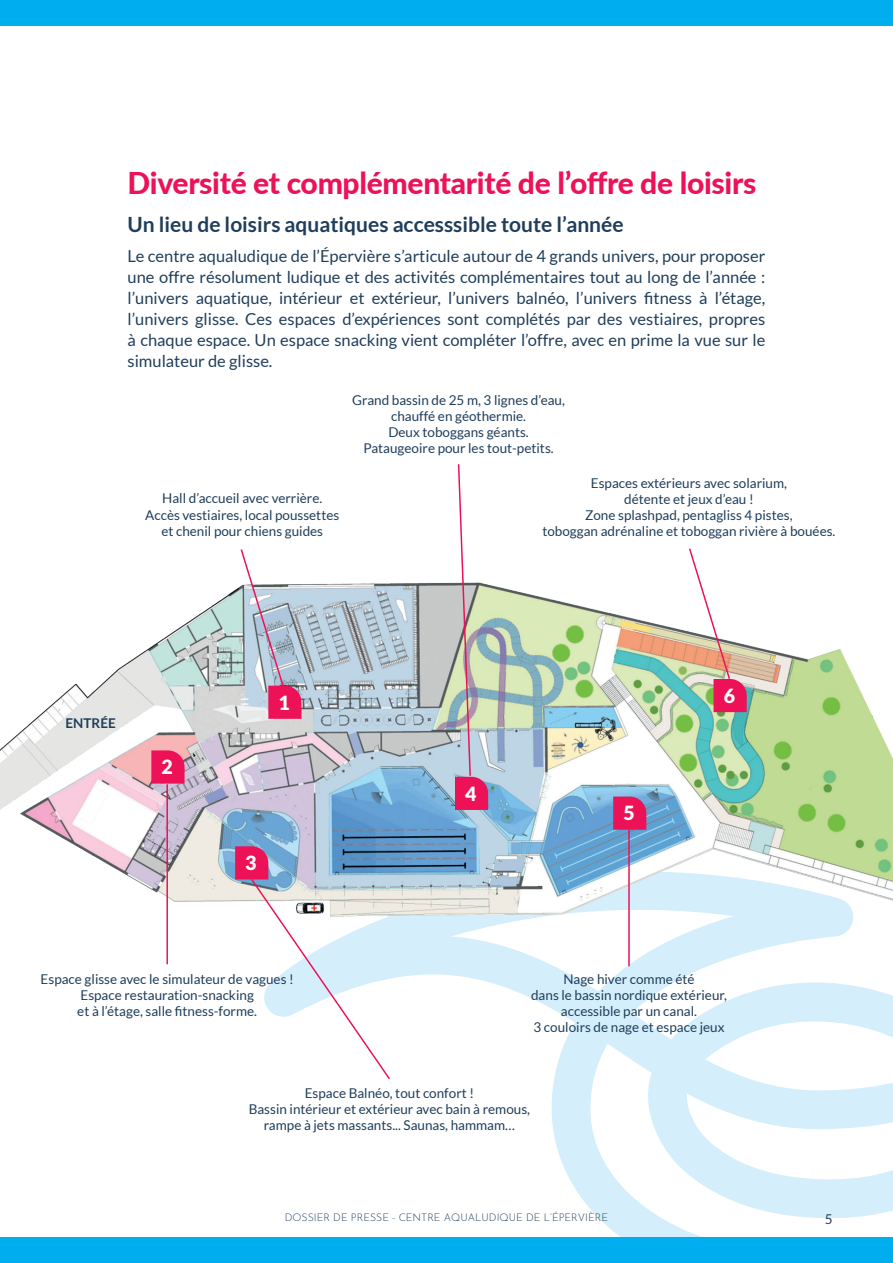
<style>
.page{position:relative;width:893px;height:1263px;background:#fff}
.page>*{position:absolute;margin:0;border:0;box-sizing:border-box;transform-origin:0 0}
.t1{font:800 30px "Lato";letter-spacing:-.01em;color:#ed1157}
.t2{font:700 21px "Lato";color:#203e5b}
.t3{font:900 19.5px "Lato";color:#fff}
.t4{font:16.5px/21px "Lato";color:#203e5b;text-align:justify}
.t5{font:13.5px/16.2px "Lato";color:#203e5b;text-align:center}
.t6{font:700 13.5px "Lato";color:#203e5b}
.t7{font:300 10.5px "Josefin Sans";color:#203e5b}
</style>
<div class="page">
<svg style="left:391px;top:932px;width:502px;height:305px"></svg>
<div style="left:0;top:0;width:893px;height:26px;background:#00aeef"></div>
<div style="left:0;top:1237px;width:893px;height:26px;background:#00aeef"></div>
<img style="left:0;top:582px;width:893px;height:350px">
<svg style="left:151px;top:750px;width:34px;height:34px"></svg>
<svg style="left:613px;top:796px;width:33px;height:34px"></svg>
<svg style="left:239px;top:549px;width:62px;height:170px"></svg>
<svg style="left:688px;top:548px;width:59px;height:164px"></svg>
<hr style="left:166px;top:784px;width:2px;height:180px;background:#ed1157">
<hr style="left:628px;top:830px;width:2px;height:136px;background:#ed1157">
<svg style="left:455px;top:464px;width:33px;height:346px"></svg>
<svg style="left:235px;top:846px;width:156px;height:233px"></svg>
<p class="t1" style="left:128px;top:161px;width:630px">Diversité et complémentarité de l’offre de loisirs</p>
<p class="t2" style="left:128px;top:213px;width:498px">Un lieu de loisirs aquatiques accesssible toute l’année</p>
<p class="t4" style="left:128px;top:245px;width:639px">Le centre aqualudique de l’Épervière s’articule autour de 4 grands univers, pour proposer une offre résolument ludique et des activités complémentaires tout au long de l’année : l’univers aquatique, intérieur et extérieur, l’univers balnéo, l’univers fitness à l’étage, l’univers glisse. Ces espaces d’expériences sont complétés par des vestiaires, propres à chaque espace. Un espace snacking vient compléter l’offre, avec en prime la vue sur le simulateur de glisse.</p>
<p class="t5" style="left:162px;top:490px;width:162px">Hall d’accueil avec verrière.</p>
<p class="t5" style="left:145px;top:507px;width:196px">Accès vestiaires, local poussettes</p>
<p class="t5" style="left:161px;top:523px;width:163px">et chenil pour chiens guides</p>
<p class="t5" style="left:352px;top:391px;width:214px">Grand bassin de 25 m, 3 lignes d’eau,</p>
<p class="t5" style="left:391px;top:408px;width:137px">chauffé en géothermie.</p>
<p class="t5" style="left:388px;top:424px;width:142px">Deux toboggans géants.</p>
<p class="t5" style="left:363px;top:440px;width:192px">Pataugeoire pour les tout-petits.</p>
<p class="t5" style="left:591px;top:475px;width:198px">Espaces extérieurs avec solarium,</p>
<p class="t5" style="left:624px;top:491px;width:131px">détente et jeux d’eau !</p>
<p class="t5" style="left:585px;top:507px;width:209px">Zone splashpad, pentagliss 4 pistes,</p>
<p class="t5" style="left:542px;top:523px;width:295px">toboggan adrénaline et toboggan rivière à bouées.</p>
<p class="t6" style="left:66px;top:716px;width:52px">ENTRÉE</p>
<p class="t3" style="left:162px;top:756px;width:13px">2</p>
<p class="t3" style="left:278px;top:691px;width:13px">1</p>
<p class="t3" style="left:245px;top:852px;width:13px">3</p>
<p class="t5" style="left:41px;top:971px;width:255px">Espace glisse avec le simulateur de vagues !<br>Espace restauration-snacking</p>
<p class="t5" style="left:77px;top:1003px;width:181px">et à l’étage, salle fitness-forme.</p>
<p class="t3" style="left:465px;top:782px;width:13px">4</p>
<p class="t3" style="left:623px;top:802px;width:13px">5</p>
<p class="t3" style="left:724px;top:684px;width:13px">6</p>
<p class="t5" style="left:563px;top:971px;width:133px">Nage hiver comme été</p>
<p class="t5" style="left:531px;top:987px;width:197px">dans le bassin nordique extérieur,</p>
<p class="t5" style="left:561px;top:1003px;width:138px">accessible par un canal.</p>
<p class="t5" style="left:533px;top:1019px;width:192px">3 couloirs de nage et espace jeux</p>
<p class="t5" style="left:305px;top:1085px;width:171px">Espace Balnéo, tout confort !</p>
<p class="t5" style="left:249px;top:1101px;width:283px">Bassin intérieur et extérieur avec bain à remous, rampe à jets massants... Saunas, hammam…</p>
<p class="t7" style="left:285px;top:1209px;width:325px">DOSSIER DE PRESSE - CENTRE AQUALUDIQUE DE L’ÉPERVIÈRE</p>
<p class="t5" style="left:825px;top:1210px;width:9px">5</p>
</div>
